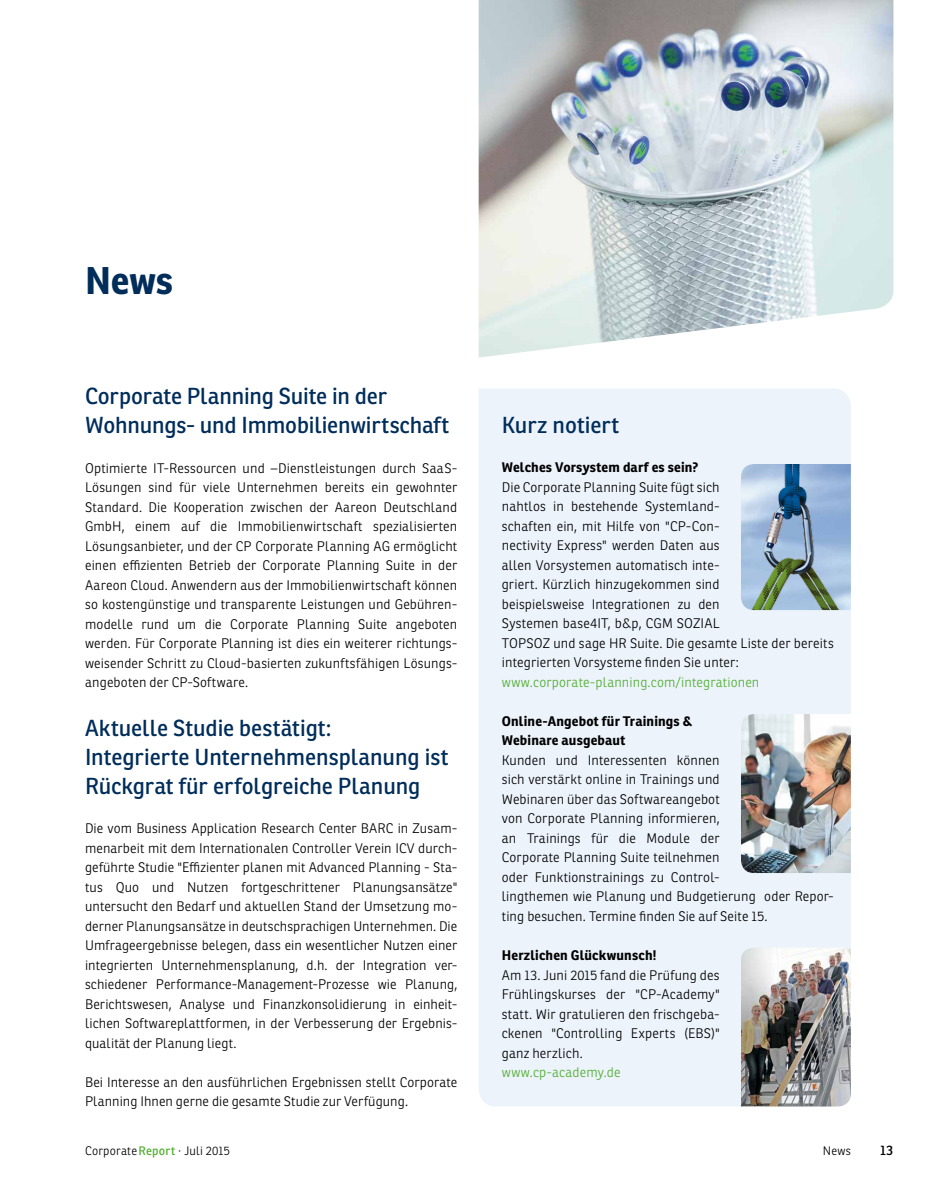
<style>
.page{position:relative;width:936px;height:1191px;background:#fff}
.page>*{position:absolute;margin:0;border:0;box-sizing:border-box;transform-origin:0 0}
.t1{font:700 37.5px "Ronnia";color:#012d5b}
.t2{font:22.5px/29.2px "Ronnia";letter-spacing:-.005em;color:#012d5b}
.t3{font:300 13.5px/19.5px "Ronnia";letter-spacing:.01em;color:#000;text-align:justify}
.t4{font:700 13.5px/19.5px "Ronnia";letter-spacing:.01em;color:#000}
.t5{font:300 13.5px "Ronnia";letter-spacing:.01em;color:#52ae32}
.t6{font:13.5px "Ronnia";color:#000}
.t7{font:300 12px "Ronnia";letter-spacing:.015em;color:#000}
.s1{font-weight:400;color:#52ae32}
</style>
<div class="page">
<div style="left:479px;top:389px;width:371px;height:717px;background:#ecf3fb"></div>
<img style="left:741px;top:714px;width:109px;height:159px">
<img style="left:741px;top:947px;width:109px;height:159px">
<img style="left:741px;top:464px;width:109px;height:146px">
<img style="left:478px;top:0;width:415px;height:357px">
<h1 class="t1" style="left:85px;top:257px;width:90px">News</h1>
<h2 class="t2" style="left:85px;top:381px;width:366px">Corporate Planning Suite in der<br>Wohnungs- und Immobilienwirtschaft</h2>
<p class="t3" style="left:85px;top:458px;width:374px">Optimierte IT-Ressourcen und –Dienstleistungen durch SaaS-Lösungen sind für viele Unternehmen bereits ein gewohnter Standard. Die Kooperation zwischen der Aareon Deutschland GmbH, einem auf die Immobilienwirtschaft spezialisierten Lösungsanbieter, und der CP Corporate Planning AG ermöglicht einen effizienten Betrieb der Corporate Planning Suite in der Aareon Cloud. Anwendern aus der Immobilienwirtschaft können so kostengünstige und transparente Leistungen und Gebühren&shy;modelle rund um die Corporate Planning Suite angeboten werden. Für Corporate Planning ist dies ein weiterer richtungs&shy;weisender Schritt zu Cloud-basierten zukunftsfähigen Lösungs&shy;angeboten der CP-Software.</p>
<p class="t4" style="left:502px;top:458px;width:198px">Welches Vorsystem darf es sein?</p>
<h2 class="t2" style="left:502px;top:411px;width:119px">Kurz notiert</h2>
<p class="t3" style="left:502px;top:477px;width:333px;text-align:left">Die Corporate Planning Suite fügt sich<br>nahtlos in bestehende Systemland-<br>schaften ein, mit Hilfe von "CP-Con-<br>nectivity Express" werden Daten aus<br>allen Vorsystemen automatisch inte-<br>griert. Kürzlich hinzugekommen sind<br>beispielsweise Integrationen zu den<br>Systemen base4IT, b&amp;p, CGM SOZIAL<br>TOPSOZ und sage HR Suite. Die gesamte Liste der bereits integrierten Vorsysteme finden Sie unter:</p>
<p class="t5" style="left:502px;top:674px;width:259px">www.corporate-planning.com/integrationen</p>
<p class="t4" style="left:502px;top:711px;width:192px">Online-Angebot für Trainings &amp;<br>Webinare ausgebaut</p>
<p class="t3" style="left:502px;top:750px;width:333px;text-align:left">Kunden und Interessenten können<br>sich verstärkt online in Trainings und<br>Webinaren über das Softwareangebot<br>von Corporate Planning informieren,<br>an Trainings für die Module der<br>Corporate Planning Suite teilnehmen<br>oder Funktionstrainings zu Control-<br>lingthemen wie Planung und Budgetierung oder Repor&shy;ting besuchen. Termine finden Sie auf Seite 15.</p>
<p class="t4" style="left:502px;top:945px;width:156px">Herzlichen Glückwunsch!</p>
<p class="t3" style="left:502px;top:965px;width:219px">Am 13. Juni 2015 fand die Prüfung des Frühlingskurses der "CP-Academy" statt. Wir gratulieren den frischgeba&shy;ckenen "Controlling Experts (EBS)" ganz herzlich.</p>
<p class="t5" style="left:502px;top:1064px;width:120px">www.cp-academy.de</p>
<h2 class="t2" style="left:85px;top:713px;width:365px">Aktuelle Studie bestätigt:<br>Integrierte Unternehmensplanung ist<br>Rückgrat für erfolgreiche Planung</h2>
<p class="t3" style="left:85px;top:818px;width:374px">Die vom Business Application Research Center BARC in Zusam&shy;menarbeit mit dem Internationalen Controller Verein ICV durch&shy;geführte Studie "Effizienter planen mit Advanced Planning - Sta&shy;tus Quo und Nutzen fortgeschrittener Planungsansätze" untersucht den Bedarf und aktuellen Stand der Umsetzung mo&shy;derner Planungsansätze in deutschsprachigen Unternehmen. Die Umfrageergebnisse belegen, dass ein wesentlicher Nutzen einer integrierten Unternehmensplanung, d.h. der Integration ver&shy;schiedener Performance-Management-Prozesse wie Planung, Berichtswesen, Analyse und Finanzkonsolidierung in einheit&shy;lichen Softwareplattformen, in der Verbesserung der Ergebnis&shy;qualität der Planung liegt.</p>
<p class="t3" style="left:85px;top:1072px;width:374px">Bei Interesse an den ausführlichen Ergebnissen stellt Corporate<br>Planning Ihnen gerne die gesamte Studie zur Verfügung.</p>
<p class="t7" style="left:85px;top:1143px;width:146px">Corporate<span class="s1">Report</span> · Juli 2015</p>
<p class="t6" style="left:880px;top:1142px;width:15px">13</p>
<p class="t7" style="left:822px;top:1143px;width:29px">News</p>
</div>
